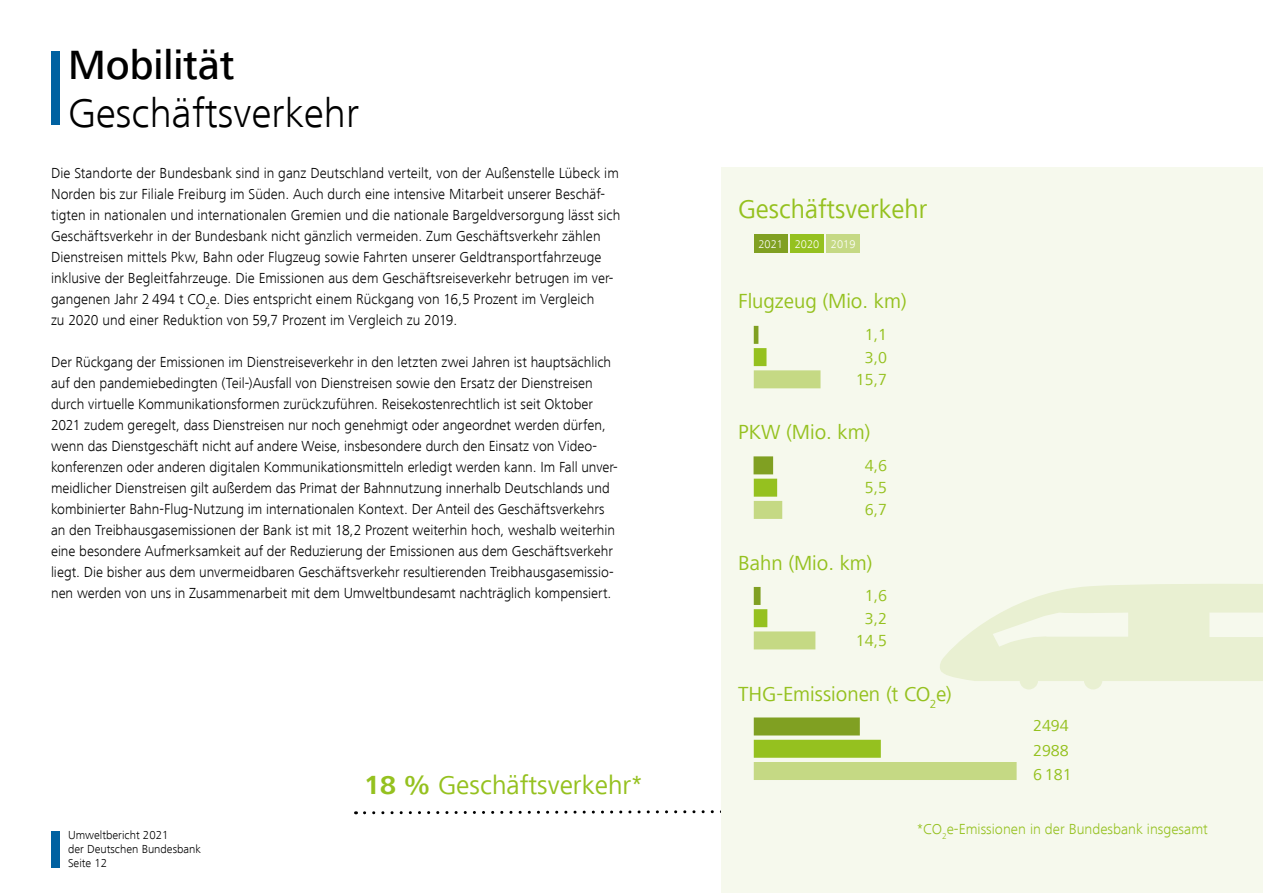
<style>
.page{position:relative;width:1263px;height:893px;background:#fff}
.page>*{position:absolute;margin:0;border:0;box-sizing:border-box;transform-origin:0 0}
.t1{font:300 42px "Frutiger Next LTCE";color:#000}
.t2{font:500 42px "Frutiger Next LTCE";color:#000}
.t3{font:27px "Frutiger Next LTCE";color:#95c11f}
.t4{font:21px "Frutiger Next LTCE";color:#95c11f}
.t5{font:16.5px/22.2px "Frutiger Next LTCE";color:#95c11f}
.t6{font:300 15px/21px "Frutiger Next LTCE";color:#000}
.t7{font:300 15px "Frutiger Next LTCE";color:#95c11f}
.t8{font:300 12px/14.4px "Frutiger Next LTCE";color:#000}
.t9{font:300 11.55px "Frutiger Next LTCE";color:#fff}
.s1{font-weight:700}
</style>
<div class="page">
<div style="left:51px;top:831px;width:9px;height:36px;background:#0061a1"></div>
<div style="left:51px;top:51px;width:9px;height:73px;background:#0061a1"></div>
<svg style="left:355px;top:810px;width:366px;height:5px"></svg>
<div style="left:721px;top:168px;width:542px;height:725px;background:#f6f9ed"></div>
<svg style="left:940px;top:584px;width:323px;height:105px"></svg>
<div style="left:754px;top:370px;width:66px;height:18px;background:#c5d984"></div>
<hr style="left:754px;top:326px;width:4px;height:18px;background:#80a022">
<div style="left:754px;top:348px;width:12px;height:18px;background:#95c11f"></div>
<div style="left:754px;top:501px;width:28px;height:18px;background:#c5d984"></div>
<div style="left:753px;top:456px;width:20px;height:18px;background:#80a022"></div>
<div style="left:754px;top:479px;width:23px;height:18px;background:#95c11f"></div>
<div style="left:754px;top:631px;width:61px;height:18px;background:#c5d984"></div>
<div style="left:754px;top:587px;width:6px;height:18px;background:#80a022"></div>
<div style="left:754px;top:609px;width:13px;height:18px;background:#95c11f"></div>
<div style="left:754px;top:762px;width:262px;height:18px;background:#c5d984"></div>
<div style="left:754px;top:717px;width:106px;height:18px;background:#80a022"></div>
<div style="left:754px;top:740px;width:127px;height:18px;background:#95c11f"></div>
<div style="left:754px;top:235px;width:34px;height:18px;background:#80a022"></div>
<div style="left:826px;top:235px;width:34px;height:18px;background:#c5d984"></div>
<div style="left:790px;top:235px;width:34px;height:18px;background:#95c11f"></div>
<h1 class="t2" style="left:68px;top:41px;width:168px">Mobilität</h1>
<h1 class="t1" style="left:68px;top:89px;width:293px">Geschäftsverkehr</h1>
<p class="t6" style="left:51px;top:162px;width:571px">Die Standorte der Bundesbank sind in ganz Deutschland verteilt, von der Außenstelle Lübeck im Norden bis zur Filiale Freiburg im Süden. Auch durch eine intensive Mitarbeit unserer Beschäf&shy;tigten in nationalen und internationalen Gremien und die nationale Bargeldversorgung lässt sich Geschäftsverkehr in der Bundesbank nicht gänzlich vermeiden. Zum Geschäftsverkehr zählen Dienstreisen mittels Pkw, Bahn oder Flugzeug sowie Fahrten unserer Geldtransportfahrzeuge inklusive der Begleitfahrzeuge. Die Emissionen aus dem Geschäftsreiseverkehr betrugen im ver&shy;gangenen Jahr 2 494 t CO<sub>2</sub>e. Dies entspricht einem Rückgang von 16,5 Prozent im Vergleich<br>zu 2020 und einer Reduktion von 59,7 Prozent im Vergleich zu 2019.</p>
<p class="t6" style="left:51px;top:351px;width:568px">Der Rückgang der Emissionen im Dienstreiseverkehr in den letzten zwei Jahren ist hauptsächlich auf den pandemiebedingten (Teil-)Ausfall von Dienstreisen sowie den Ersatz der Dienstreisen durch virtuelle Kommunikationsformen zurückzuführen. Reisekostenrechtlich ist seit Oktober 2021 zudem geregelt, dass Dienstreisen nur noch genehmigt oder angeordnet werden dürfen, wenn das Dienstgeschäft nicht auf andere Weise, insbesondere durch den Einsatz von Video&shy;konferenzen oder anderen digitalen Kommunikationsmitteln erledigt werden kann. Im Fall unver&shy;meidlicher Dienstreisen gilt außerdem das Primat der Bahnnutzung innerhalb Deutschlands und kombinierter Bahn-Flug-Nutzung im internationalen Kontext. Der Anteil des Geschäftsverkehrs an den Treibhausgasemissionen der Bank ist mit 18,2 Prozent weiterhin hoch, weshalb weiterhin eine besondere Aufmerksamkeit auf der Reduzierung der Emissionen aus dem Geschäftsverkehr liegt. Die bisher aus dem unvermeidbaren Geschäftsverkehr resultierenden Treibhausgasemissio&shy;nen werden von uns in Zusammenarbeit mit dem Umweltbundesamt nachträglich kompensiert.</p>
<p class="t8" style="left:68px;top:828px;width:135px">Umweltbericht 2021<br>der Deutschen Bundesbank<br>Seite 12</p>
<h2 class="t3" style="left:364px;top:770px;width:280px"><span class="s1">18 %</span> Geschäftsverkehr*</h2>
<h2 class="t3" style="left:738px;top:194px;width:191px">Geschäftsverkehr</h2>
<p class="t9" style="left:758px;top:238px;width:99px">2021 2020 2019</p>
<h3 class="t4" style="left:738px;top:290px;width:170px">Flugzeug (Mio. km)</h3>
<p class="t5" style="left:865px;top:324px;width:24px">1,1<br>3,0</p>
<p class="t5" style="left:856px;top:368px;width:33px">15,7</p>
<h3 class="t4" style="left:738px;top:420px;width:134px">PKW (Mio. km)</h3>
<p class="t5" style="left:865px;top:454px;width:24px">4,6</p>
<p class="t5" style="left:865px;top:499px;width:24px">6,7</p>
<p class="t5" style="left:865px;top:477px;width:24px">5,5</p>
<h3 class="t4" style="left:738px;top:551px;width:136px">Bahn (Mio. km)</h3>
<p class="t5" style="left:865px;top:585px;width:24px">1,6<br>3,2</p>
<p class="t5" style="left:856px;top:629px;width:33px">14,5</p>
<h3 class="t4" style="left:738px;top:682px;width:215px">THG-Emissionen (t CO<sub>2</sub>e)</h3>
<p class="t5" style="left:1033px;top:714px;width:40px;line-height:24.3px">2494<br>2988<br>6 181</p>
<p class="t7" style="left:917px;top:820px;width:292px">*CO<sub>2</sub>e-Emissionen in der Bundesbank insgesamt</p>
</div>
